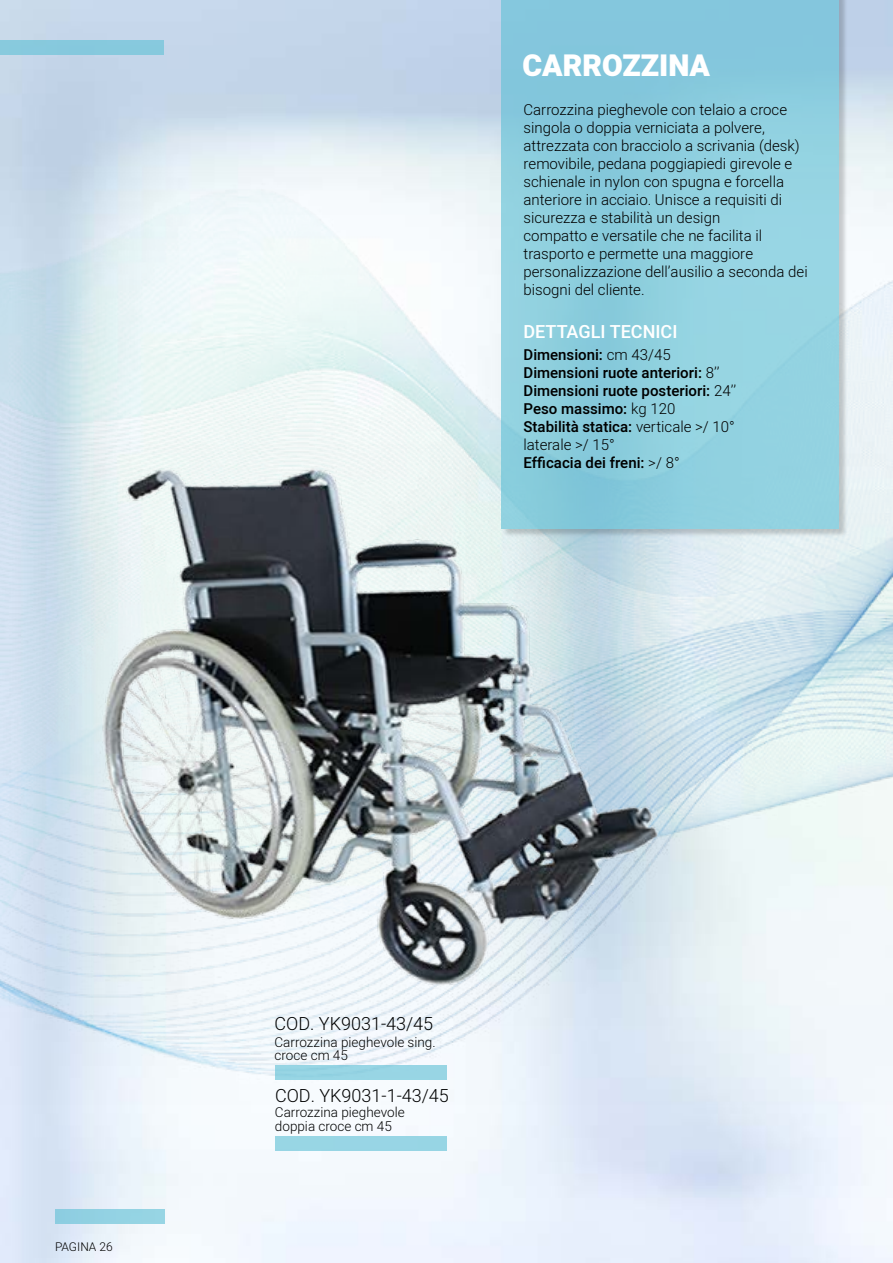
<style>
.page{position:relative;width:893px;height:1263px;background:#fff}
.page>*{position:absolute;margin:0;border:0;box-sizing:border-box;transform-origin:0 0}
.t1{font:900 30px "Heebo";color:#fff}
.t2{font:300 18px "Heebo";color:#000101}
.t3{font:500 18px "Heebo";color:#fff}
.t4{font:300 15px/18px "Heebo";color:#000}
.t5{font:500 15px/18px "Heebo";color:#000}
.t6{font:300 13.5px/13.5px "Heebo";color:#000101}
.t7{font:300 12px "Heebo";color:#000}
.s1{font-weight:300}
</style>
<div class="page">
<img style="left:0;top:173px;width:893px;height:932px">
<img style="left:92px;top:444px;width:580px;height:581px">
<div style="left:0;top:40px;width:164px;height:14px;background:#86c9dd"></div>
<div style="left:275px;top:1065px;width:171px;height:14px;background:#98d5e4"></div>
<div style="left:275px;top:1136px;width:171px;height:14px;background:#98d5e4"></div>
<div style="left:55px;top:1210px;width:109px;height:14px;background:#93d2e3"></div>
<div style="left:502px;top:0;width:345px;height:538px;background:#000;opacity:.3"></div>
<div style="left:502px;top:0;width:337px;height:529px;background:#8ecfde"></div>
<h1 class="t1" style="left:522px;top:45px;width:189px">CARROZZINA</h1>
<p class="t4" style="left:523px;top:100px;width:286px">Carrozzina pieghevole con telaio a croce singola o doppia verniciata a polvere, attrezzata con bracciolo a scrivania (desk) removibile, pedana poggiapiedi girevole e schienale in nylon con spugna e forcella anteriore in acciaio. Unisce a requisiti di sicurezza e stabilità un design<br>compatto e versatile che ne facilita il trasporto e permette una maggiore personalizzazione dell’ausilio a seconda dei bisogni del cliente.</p>
<p class="t3" style="left:523px;top:319px;width:155px">DETTAGLI TECNICI</p>
<p class="t5" style="left:523px;top:346px;width:214px">Dimensioni: <span class="s1">cm 43/45<br></span>Dimensioni ruote anteriori: <span class="s1">8’’<br></span>Dimensioni ruote posteriori: <span class="s1">24’’<br></span>Peso massimo: <span class="s1">kg 120<br></span>Stabilità statica: <span class="s1">verticale &gt;/ 10° laterale &gt;/ 15°<br></span>Efficacia dei freni: <span class="s1">&gt;/ 8°</span></p>
<p class="t7" style="left:55px;top:1238px;width:59px">PAGINA 26</p>
<p class="t2" style="left:275px;top:1011px;width:160px">COD. YK9031-43/45</p>
<p class="t6" style="left:275px;top:1035px;width:163px">Carrozzina pieghevole sing. croce cm 45</p>
<p class="t2" style="left:275px;top:1083px;width:175px">COD. YK9031-1-43/45</p>
<p class="t6" style="left:275px;top:1105px;width:131px">Carrozzina pieghevole doppia croce cm 45</p>
</div>
